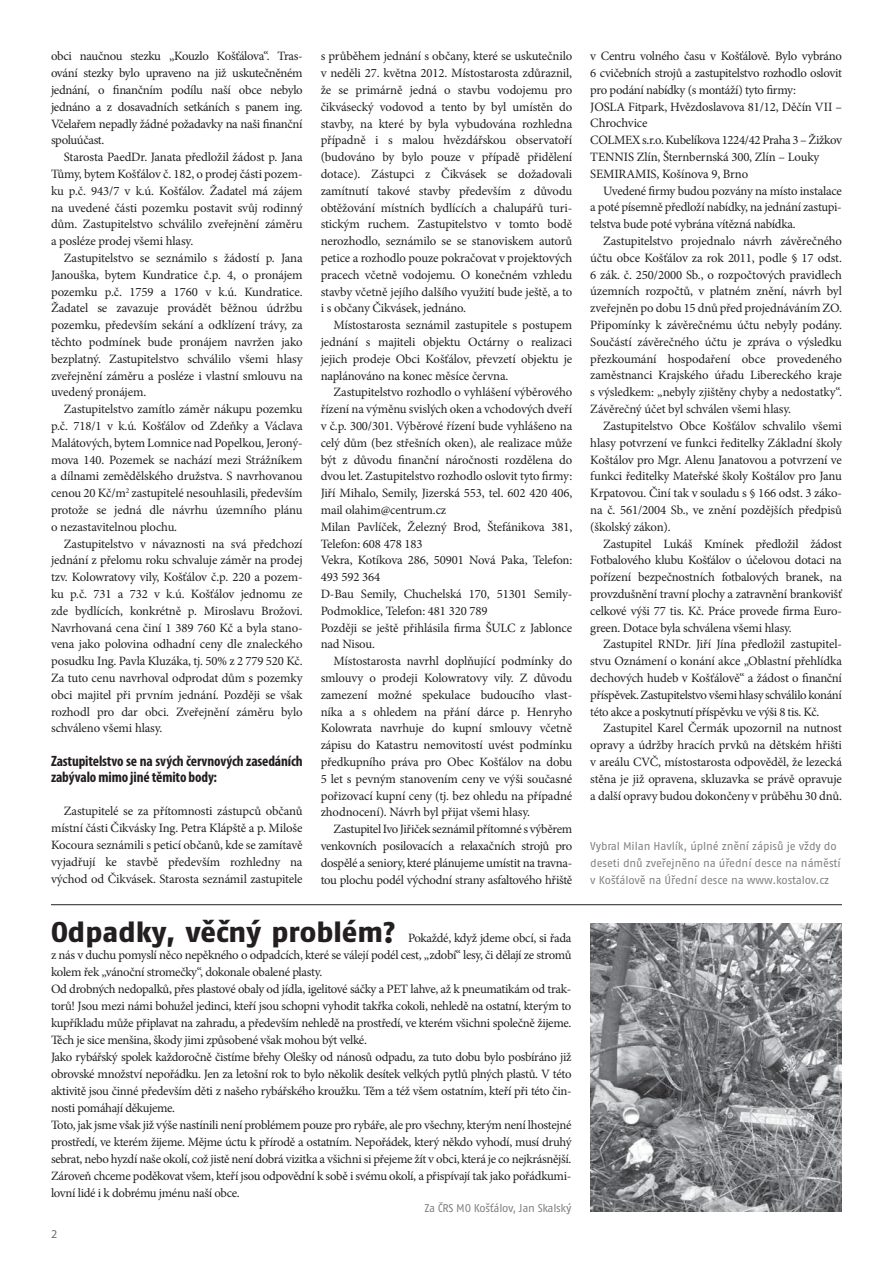
<style>
.page{position:relative;width:893px;height:1263px;background:#fff}
.page>*{position:absolute;margin:0;border:0;box-sizing:border-box;transform-origin:0 0}
.t1{font:800 28.5px "Fago CS";color:#231f20}
.t2{font:700 condensed 15px/16.5px "Myriad Pro";letter-spacing:-.01em;color:#231f20}
.t3{font:12.75px/16.8px "Minion Pro";letter-spacing:-.025em;color:#231f20;text-align:justify}
.t4{font:12px "Myriad Pro";color:#6d6e70}
.t5{font:11.25px/16.8px "Fago CS";letter-spacing:-.01em;color:#808285}
</style>
<div class="page">
<hr style="left:51px;top:904px;width:791px;height:1px;background:#231f20">
<img style="left:590px;top:923px;width:252px;height:289px">
<p class="t3" style="left:51px;top:49px;width:253px">obci naučnou stezku „Kouzlo Košťálova“. Tras&shy;ování stezky bylo upraveno na již uskutečněném jednání, o finančním podílu naší obce nebylo jednáno a z dosavadních setkáních s panem ing.<br>Včelařem nepadly žádné požadavky na naši finanční spoluúčast.</p>
<p class="t3" style="left:51px;top:150px;width:253px;text-indent:13px">Starosta PaedDr. Janata předložil žádost p. Jana Tůmy, bytem Košťálov č. 182, o prodej části pozem&shy;ku p.č. 943/7 v k.ú. Košťálov. Žadatel má zájem na uvedené části pozemku postavit svůj rodinný dům. Zastupitelstvo schválilo zveřejnění záměru a posléze prodej všemi hlasy.</p>
<p class="t3" style="left:51px;top:251px;width:253px;text-indent:13px">Zastupitelstvo se seznámilo s žádostí p. Jana Janouška, bytem Kundratice č.p. 4, o pronájem pozemku p.č. 1759 a 1760 v k.ú. Kundratice.<br>Žadatel se zavazuje provádět běžnou údržbu pozemku, především sekání a odklízení trávy, za těchto podmínek bude pronájem navržen jako bezplatný. Zastupitelstvo schválilo všemi hlasy zveřejnění záměru a posléze i vlastní smlouvu na uvedený pronájem.</p>
<p class="t3" style="left:51px;top:402px;width:253px;text-indent:13px">Zastupitelstvo zamítlo záměr nákupu pozemku p.č. 718/1 v k.ú. Košťálov od Zdeňky a Václava Malátových, bytem Lomnice nad Popelkou, Jeroný&shy;mova 140. Pozemek se nachází mezi Strážníkem a dílnami zemědělského družstva. S navrhovanou cenou 20 Kč/m<sup>2</sup> zastupitelé nesouhlasili, především protože se jedná dle návrhu územního plánu o nezastavitelnou plochu.</p>
<p class="t3" style="left:51px;top:536px;width:253px;text-indent:13px">Zastupitelstvo v návaznosti na svá předchozí jednání z přelomu roku schvaluje záměr na prodej tzv. Kolowratovy vily, Košťálov č.p. 220 a pozem&shy;ku p.č. 731 a 732 v k.ú. Košťálov jednomu ze zde bydlících, konkrétně p. Miroslavu Brožovi.<br>Navrhovaná cena činí 1 389 760 Kč a byla stano&shy;vena jako polovina odhadní ceny dle znaleckého posudku Ing. Pavla Kluzáka, tj. 50% z 2 779 520 Kč.<br>Za tuto cenu navrhoval odprodat dům s pozemky obci majitel při prvním jednání. Později se však rozhodl pro dar obci. Zveřejnění záměru bylo schváleno všemi hlasy.</p>
<p class="t2" style="left:51px;top:754px;width:253px">Zastupitelstvo se na svých červnových zasedáních zabývalo mimo jiné těmito body:</p>
<p class="t3" style="left:51px;top:804px;width:253px;text-indent:13px">Zastupitelé se za přítomnosti zástupců občanů místní části Čikvásky Ing. Petra Klápště a p. Miloše Kocoura seznámili s peticí občanů, kde se zamítavě vyjadřují ke stavbě především rozhledny na východ od Čikvásek. Starosta seznámil zastupitele</p>
<p class="t3" style="left:321px;top:49px;width:253px">s průběhem jednání s občany, které se uskutečnilo v neděli 27. května 2012. Místostarosta zdůraznil, že se primárně jedná o stavbu vodojemu pro čikvásecký vodovod a tento by byl umístěn do stavby, na které by byla vybudována rozhledna případně i s malou hvězdářskou observatoří (budováno by bylo pouze v případě přidělení dotace). Zástupci z Čikvásek se dožadovali zamítnutí takové stavby především z důvodu obtěžování místních bydlících a chalupářů turi&shy;stickým ruchem. Zastupitelstvo v tomto bodě nerozhodlo, seznámilo se se stanoviskem autorů petice a rozhodlo pouze pokračovat v projektových pracech včetně vodojemu. O konečném vzhledu stavby včetně jejího dalšího využití bude ještě, a to i s občany Čikvásek, jednáno.</p>
<p class="t3" style="left:321px;top:318px;width:253px;text-indent:13px">Místostarosta seznámil zastupitele s postupem jednání s majiteli objektu Octárny o realizaci jejich prodeje Obci Košťálov, převzetí objektu je naplánováno na konec měsíce června.</p>
<p class="t3" style="left:321px;top:385px;width:253px;text-align:left;text-indent:13px">Zastupitelstvo rozhodlo o vyhlášení výběrového řízení na výměnu svislých oken a vchodových dveří v č.p. 300/301. Výběrové řízení bude vyhlášeno na celý dům (bez střešních oken), ale realizace může být z důvodu finanční náročnosti rozdělena do dvou let. Zastupitelstvo rozhodlo oslovit tyto firmy:<br>Jiří Mihalo, Semily, Jizerská 553, tel. 602 420 406, mail olahim@centrum.cz<br>Milan Pavlíček, Železný Brod, Štefánikova 381, Telefon: 608 478 183<br>Vekra, Kotíkova 286, 50901 Nová Paka, Telefon:<br>493 592 364<br>D-Bau Semily, Chuchelská 170, 51301 Semily-Podmoklice, Telefon: 481 320 789<br>Později se ještě přihlásila firma ŠULC z Jablonce nad Nisou.</p>
<p class="t3" style="left:321px;top:654px;width:253px;text-indent:13px">Místostarosta navrhl doplňující podmínky do smlouvy o prodeji Kolowratovy vily. Z důvodu zamezení možné spekulace budoucího vlast&shy;níka a s ohledem na přání dárce p. Henryho Kolowrata navrhuje do kupní smlouvy včetně zápisu do Katastru nemovitostí uvést podmínku předkupního práva pro Obec Košťálov na dobu 5 let s pevným stanovením ceny ve výši současné pořizovací kupní ceny (tj. bez ohledu na případné zhodnocení). Návrh byl přijat všemi hlasy.</p>
<p class="t3" style="left:321px;top:822px;width:253px;text-indent:13px">Zastupitel Ivo Jiřiček seznámil přítomné s výběrem venkovních posilovacích a relaxačních strojů pro dospělé a seniory, které plánujeme umístit na travna&shy;tou plochu podél východní strany asfaltového hřiště</p>
<h1 class="t1" style="left:51px;top:922px;width:346px">Odpadky, věčný problém?</h1>
<p class="t3" style="left:51px;top:931px;width:522px;text-align:left;text-indent:357px">Pokaždé, když jdeme obcí, si řada z nás v duchu pomyslí něco nepěkného o odpadcích, které se válejí podél cest, „zdobí“ lesy, či dělají ze stromů kolem řek „vánoční stromečky“, dokonale obalené plasty.<br>Od drobných nedopalků, přes plastové obaly od jídla, igelitové sáčky a PET lahve, až k pneumatikám od trak&shy;torů! Jsou mezi námi bohužel jedinci, kteří jsou schopni vyhodit takřka cokoli, nehledě na ostatní, kterým to kupříkladu může připlavat na zahradu, a především nehledě na prostředí, ve kterém všichni společně žijeme.<br>Těch je sice menšina, škody jimi způsobené však mohou být velké.<br>Jako rybářský spolek každoročně čistíme břehy Olešky od nánosů odpadu, za tuto dobu bylo posbíráno již obrovské množství nepořádku. Jen za letošní rok to bylo několik desítek velkých pytlů plných plastů. V této aktivitě jsou činné především děti z našeho rybářského kroužku. Těm a též všem ostatním, kteří při této čin&shy;nosti pomáhají děkujeme.<br>Toto, jak jsme však již výše nastínili není problémem pouze pro rybáře, ale pro všechny, kterým není lhostejné prostředí, ve kterém žijeme. Mějme úctu k přírodě a ostatním. Nepořádek, který někdo vyhodí, musí druhý sebrat, nebo hyzdí naše okolí, což jistě není dobrá vizitka a všichni si přejeme žít v obci, která je co nejkrásnější.<br>Zároveň chceme poděkovat všem, kteří jsou odpovědní k sobě i svému okolí, a přispívají tak jako pořádkumi&shy;lovní lidé i k dobrému jménu naší obce.</p>
<p class="t5" style="left:425px;top:1200px;width:148px">Za ČRS MO Košťálov, Jan Skalský</p>
<p class="t4" style="left:51px;top:1229px;width:8px">2</p>
<p class="t3" style="left:590px;top:49px;width:253px;text-align:left">v Centru volného času v Košťálově. Bylo vybráno 6 cvičebních strojů a zastupitelstvo rozhodlo oslovit pro podání nabídky (s montáží) tyto firmy:<br>JOSLA Fitpark, Hvězdoslavova 81/12, Děčín VII – Chrochvice<br>COLMEX s.r.o. Kubelíkova 1224/42 Praha 3 – Žižkov TENNIS Zlín, Šternbernská 300, Zlín – Louky SEMIRAMIS, Košínova 9, Brno</p>
<p class="t3" style="left:590px;top:183px;width:253px;text-indent:13px">Uvedené firmy budou pozvány na místo instalace a poté písemně předloží nabídky, na jednání zastupi&shy;telstva bude poté vybrána vítězná nabídka.</p>
<p class="t3" style="left:590px;top:234px;width:253px;text-indent:13px">Zastupitelstvo projednalo návrh závěrečného účtu obce Košťálov za rok 2011, podle § 17 odst.<br>6 zák. č. 250/2000 Sb., o rozpočtových pravidlech územních rozpočtů, v platném znění, návrh byl zveřejněn po dobu 15 dnů před projednáváním ZO.<br>Připomínky k závěrečnému účtu nebyly podány.<br>Součástí závěrečného účtu je zpráva o výsledku přezkoumání hospodaření obce provedeného zaměstnanci Krajského úřadu Libereckého kraje s výsledkem: „nebyly zjištěny chyby a nedostatky“.<br>Závěrečný účet byl schválen všemi hlasy.</p>
<p class="t3" style="left:590px;top:418px;width:253px;text-indent:13px">Zastupitelstvo Obce Košťálov schvalilo všemi hlasy potvrzení ve funkci ředitelky Základní školy Koštálov pro Mgr. Alenu Janatovou a potvrzení ve funkci ředitelky Mateřské školy Koštálov pro Janu Krpatovou. Činí tak v souladu s § 166 odst. 3 záko&shy;na č. 561/2004 Sb., ve znění pozdějších předpisů (školský zákon).</p>
<p class="t3" style="left:590px;top:536px;width:253px;text-indent:13px">Zastupitel Lukáš Kmínek předložil žádost Fotbalového klubu Košťálov o účelovou dotaci na pořízení bezpečnostních fotbalových branek, na provzdušnění travní plochy a zatravnění brankovišť celkové výši 77 tis. Kč. Práce provede firma Euro&shy;green. Dotace byla schválena všemi hlasy.</p>
<p class="t3" style="left:590px;top:637px;width:253px;text-indent:13px">Zastupitel RNDr. Jiří Jína předložil zastupitel&shy;stvu Oznámení o konání akce „Oblastní přehlídka dechových hudeb v Košťálově“ a žádost o finanční příspěvek. Zastupitelstvo všemi hlasy schválilo konání této akce a poskytnutí příspěvku ve výši 8 tis. Kč.</p>
<p class="t3" style="left:590px;top:721px;width:253px;text-indent:13px">Zastupitel Karel Čermák upozornil na nutnost opravy a údržby hracích prvků na dětském hřišti v areálu CVČ, místostarosta odpověděl, že lezecká stěna je již opravena, skluzavka se právě opravuje a další opravy budou dokončeny v průběhu 30 dnů.</p>
<p class="t5" style="left:590px;top:839px;width:252px">Vybral Milan Havlík, úplné znění zápisů je vždy do deseti dnů zveřejněno na úřední desce na náměstí v Košťálově na Úřední desce na www.kostalov.cz</p>
</div>
